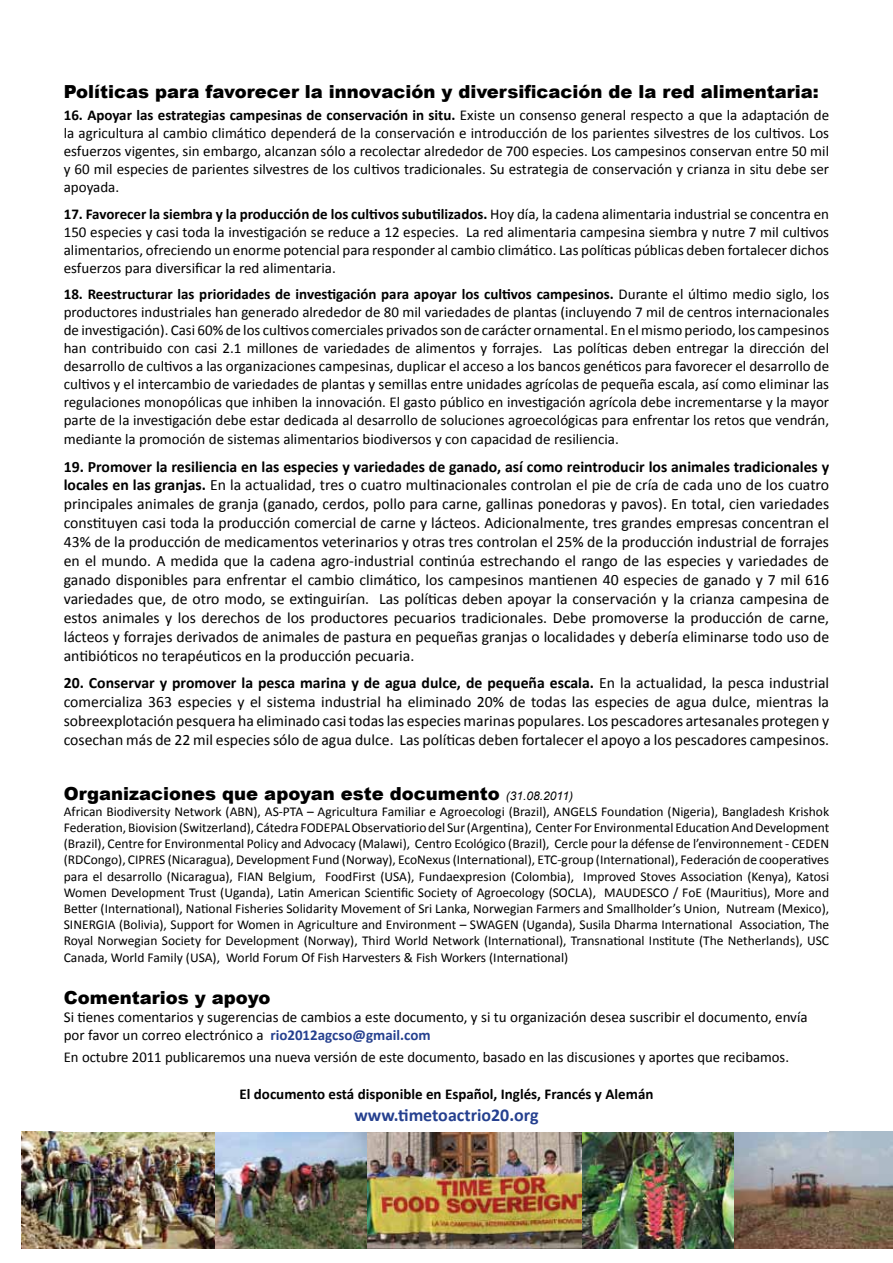
<style>
.page{position:relative;width:893px;height:1263px;background:#fff}
.page>*{position:absolute;margin:0;border:0;box-sizing:border-box;transform-origin:0 0}
.t1{font:900 18px "Arial";color:#000}
.t2{font:700 18px "Calibri";color:#25408f}
.t3{font:15.75px/18.9px "Calibri";color:#000;text-align:justify}
.t4{font:15px/18px "Calibri";color:#000;text-align:justify}
.t5{font:700 15px "Calibri";color:#000}
.t6{font:13.5px/16.2px "Calibri";color:#000;text-align:justify}
.s1{font-weight:700}
.s2{font-weight:400;font-style:italic;font-size:12px}
.s3{font-weight:700;color:#25408f}
</style>
<div class="page">
<img style="left:214px;top:1132px;width:509px;height:117px">
<img style="left:21px;top:1131px;width:193px;height:118px">
<img style="left:723px;top:1131px;width:170px;height:118px">
<p class="t1" style="left:64px;top:78px;width:756px">Políticas para favorecer la innovación y diversificación de la red alimentaria:</p>
<p class="t4" style="left:64px;top:106px;width:767px"><span class="s1">16. Apoyar las estrategias campesinas de conservación in situ.</span> Existe un consenso general respecto a que la adaptación de la agricultura al cambio climático dependerá de la conservación e introducción de los parientes silvestres de los cultivos. Los esfuerzos vigentes, sin embargo, alcanzan sólo a recolectar alrededor de 700 especies. Los campesinos conservan entre 50 mil y 60 mil especies de parientes silvestres de los cultivos tradicionales. Su estrategia de conservación y crianza in situ debe ser apoyada.</p>
<p class="t4" style="left:64px;top:205px;width:767px"><span class="s1">17. Favorecer la siembra y la producción de los cultivos subutilizados.</span> Hoy día, la cadena alimentaria industrial se concentra en 150 especies y casi toda la investigación se reduce a 12 especies. La red alimentaria campesina siembra y nutre 7 mil cultivos alimentarios, ofreciendo un enorme potencial para responder al cambio climático. Las políticas públicas deben fortalecer dichos esfuerzos para diversificar la red alimentaria.</p>
<p class="t4" style="left:64px;top:285px;width:767px"><span class="s1">18. Reestructurar las prioridades de investigación para apoyar los cultivos campesinos.</span> Durante el último medio siglo, los productores industriales han generado alrededor de 80 mil variedades de plantas (incluyendo 7 mil de centros internacionales de investigación). Casi 60% de los cultivos comerciales privados son de carácter ornamental. En el mismo periodo, los campesinos han contribuido con casi 2.1 millones de variedades de alimentos y forrajes. Las políticas deben entregar la dirección del desarrollo de cultivos a las organizaciones campesinas, duplicar el acceso a los bancos genéticos para favorecer el desarrollo de cultivos y el intercambio de variedades de plantas y semillas entre unidades agrícolas de pequeña escala, así como eliminar las regulaciones monopólicas que inhiben la innovación. El gasto público en investigación agrícola debe incrementarse y la mayor parte de la investigación debe estar dedicada al desarrollo de soluciones agroecológicas para enfrentar los retos que vendrán, mediante la promoción de sistemas alimentarios biodiversos y con capacidad de resiliencia.</p>
<p class="t3" style="left:64px;top:457px;width:767px"><span class="s1">19. Promover la resiliencia en las especies y variedades de ganado, así como reintroducir los animales tradicionales y locales en las granjas.</span> En la actualidad, tres o cuatro multinacionales controlan el pie de cría de cada uno de los cuatro principales animales de granja (ganado, cerdos, pollo para carne, gallinas ponedoras y pavos). En total, cien variedades constituyen casi toda la producción comercial de carne y lácteos. Adicionalmente, tres grandes empresas concentran el 43% de la producción de medicamentos veterinarios y otras tres controlan el 25% de la producción industrial de forrajes en el mundo. A medida que la cadena agro-industrial continúa estrechando el rango de las especies y variedades de ganado disponibles para enfrentar el cambio climático, los campesinos mantienen 40 especies de ganado y 7 mil 616 variedades que, de otro modo, se extinguirían. Las políticas deben apoyar la conservación y la crianza campesina de estos animales y los derechos de los productores pecuarios tradicionales. Debe promoverse la producción de carne, lácteos y forrajes derivados de animales de pastura en pequeñas granjas o localidades y debería eliminarse todo uso de antibióticos no terapéuticos en la producción pecuaria.</p>
<p class="t3" style="left:64px;top:673px;width:767px"><span class="s1">20. Conservar y promover la pesca marina y de agua dulce, de pequeña escala.</span> En la actualidad, la pesca industrial comercializa 363 especies y el sistema industrial ha eliminado 20% de todas las especies de agua dulce, mientras la sobreexplotación pesquera ha eliminado casi todas las especies marinas populares. Los pescadores artesanales protegen y cosechan más de 22 mil especies sólo de agua dulce. Las políticas deben fortalecer el apoyo a los pescadores campesinos.</p>
<p class="t1" style="left:64px;top:780px;width:511px">Organizaciones que apoyan este documento <span class="s2">(31.08.2011)</span></p>
<p class="t6" style="left:64px;top:803px;width:767px">African Biodiversity Network (ABN), AS-PTA – Agricultura Familiar e Agroecologi (Brazil), ANGELS Foundation (Nigeria), Bangladesh Krishok Federation, Biovision (Switzerland), Cátedra FODEPAL Observatiorio del Sur (Argentina), Center For Environmental Education And Development (Brazil), Centre for Environmental Policy and Advocacy (Malawi), Centro Ecológico (Brazil), Cercle pour la défense de l’environnement - CEDEN (RDCongo), CIPRES (Nicaragua), Development Fund (Norway), EcoNexus (International), ETC-group (International), Federación de cooperatives para el desarrollo (Nicaragua), FIAN Belgium, FoodFirst (USA), Fundaexpresion (Colombia), Improved Stoves Association (Kenya), Katosi Women Development Trust (Uganda), Latin American Scientific Society of Agroecology (SOCLA), MAUDESCO / FoE (Mauritius), More and Better (International), National Fisheries Solidarity Movement of Sri Lanka, Norwegian Farmers and Smallholder’s Union, Nutream (Mexico), SINERGIA (Bolivia), Support for Women in Agriculture and Environment – SWAGEN (Uganda), Susila Dharma International Association, The Royal Norwegian Society for Development (Norway), Third World Network (International), Transnational Institute (The Netherlands), USC Canada, World Family (USA), World Forum Of Fish Harvesters &amp; Fish Workers (International)</p>
<p class="t1" style="left:64px;top:984px;width:208px">Comentarios y apoyo</p>
<p class="t4" style="left:64px;top:1008px;width:745px">Si tienes comentarios y sugerencias de cambios a este documento, y si tu organización desea suscribir el documento, envía por favor un correo electrónico a <span class="s3">rio2012agcso@gmail.com</span></p>
<p class="t4" style="left:64px;top:1048px;width:727px">En octubre 2011 publicaremos una nueva versión de este documento, basado en las discusiones y aportes que recibamos.</p>
<p class="t5" style="left:239px;top:1084px;width:415px">El documento está disponible en Español, Inglés, Francés y Alemán</p>
<p class="t2" style="left:354px;top:1103px;width:186px">www.timetoactrio20.org</p>
</div>
